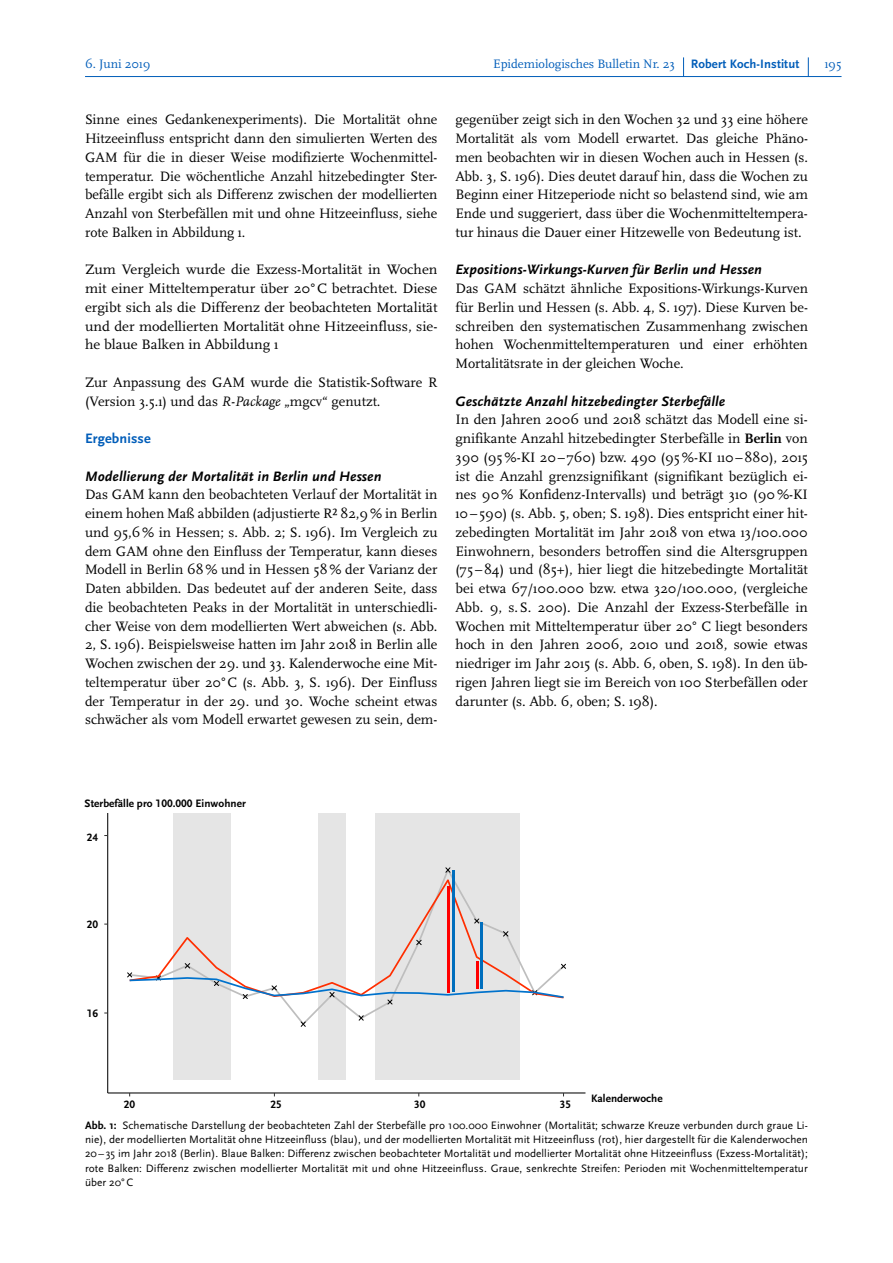
<style>
.page{position:relative;width:893px;height:1263px;background:#fff}
.page>*{position:absolute;margin:0;border:0;box-sizing:border-box;transform-origin:0 0}
.t1{font:14.25px/18.8px "Scala Pro";color:#000;text-align:justify}
.t2{font:14.25px/18.8px "Scala Pro";color:#000;text-align:justify;scale:1.04 1}
.t3{font:italic 700 14.25px "Scala Sans Pro";letter-spacing:.01em;color:#000}
.t4{font:700 14.25px "Scala Sans Pro";letter-spacing:.01em;color:#005db9}
.t5{font:12.75px "Scala Pro";color:#005db9}
.t6{font:11.25px/14.2px "Scala Sans Pro";letter-spacing:.005em;color:#000;text-align:justify}
.t7{font:700 11.25px "Scala Sans Pro";letter-spacing:.005em;color:#000}
.s1{font-family:"Scala Sans Pro";font-weight:700}
.s2{font-style:italic}
.s3{font-weight:700}
</style>
<div class="page">
<hr style="left:85px;top:76px;width:756px;height:1px;background:#005db9">
<svg style="left:808px;top:57px;width:1px;height:19px"></svg>
<svg style="left:683px;top:57px;width:1px;height:19px"></svg>
<div style="left:173px;top:813px;width:58px;height:266px;background:#e5e5e5"></div>
<div style="left:318px;top:813px;width:28px;height:266px;background:#e5e5e5"></div>
<div style="left:376px;top:813px;width:144px;height:266px;background:#e5e5e5"></div>
<svg style="left:301px;top:1021px;width:5px;height:6px"></svg>
<svg style="left:359px;top:1015px;width:5px;height:6px"></svg>
<svg style="left:445px;top:867px;width:5px;height:6px"></svg>
<svg style="left:167px;top:876px;width:354px;height:87px"></svg>
<svg style="left:127px;top:963px;width:439px;height:41px"></svg>
<hr style="left:107px;top:813px;width:1px;height:280px;background:#000">
<hr style="left:108px;top:1092px;width:477px;height:1px;background:#000">
<hr style="left:447px;top:886px;width:2px;height:106px;background:#f00">
<hr style="left:453px;top:870px;width:2px;height:122px;background:#006ebd">
<hr style="left:477px;top:961px;width:2px;height:27px;background:#f00">
<hr style="left:480px;top:922px;width:2px;height:66px;background:#006ebd">
<p class="t5" style="left:85px;top:56px;width:67px">6. Juni 2019</p>
<p class="t5" style="left:493px;top:56px;width:308px">Epidemiologisches Bulletin Nr. 23 <span class="s1">Robert Koch-Institut</span></p>
<p class="t5" style="left:825px;top:56px;width:18px">195</p>
<p class="t1" style="left:85px;top:110px;width:354px">Sinne eines Gedankenexperiments). Die Mortalität ohne Hitzeeinfluss entspricht dann den simulierten Werten des GAM für die in dieser Weise modifizierte Wochenmittel&shy;temperatur. Die wöchentliche Anzahl hitzebedingter Ster&shy;befälle ergibt sich als Differenz zwischen der modellierten Anzahl von Sterbefällen mit und ohne Hitzeeinfluss, siehe rote Balken in Abbildung 1.</p>
<p class="t2" style="left:85px;top:260px;width:340px">Zum Vergleich wurde die Exzess-Mortalität in Wochen mit einer Mitteltemperatur über 20°C betrachtet. Diese ergibt sich als die Differenz der beobachteten Mortalität und der modellierten Mortalität ohne Hitzeeinfluss, sie&shy;he blaue Balken in Abbildung 1</p>
<p class="t1" style="left:85px;top:373px;width:354px">Zur Anpassung des GAM wurde die Statistik-Software R (Version 3.5.1) und das <span class="s2">R-Package</span> „mgcv“ genutzt.</p>
<p class="t4" style="left:85px;top:430px;width:67px">Ergebnisse</p>
<p class="t3" style="left:85px;top:467px;width:298px">Modellierung der Mortalität in Berlin und Hessen</p>
<p class="t1" style="left:85px;top:485px;width:354px">Das GAM kann den beobachteten Verlauf der Mortalität in einem hohen Maß abbilden (adjustierte R² 82,9% in Berlin und 95,6% in Hessen; s. Abb. 2; S. 196). Im Vergleich zu dem GAM ohne den Einfluss der Temperatur, kann dieses Modell in Berlin 68% und in Hessen 58% der Varianz der Daten abbilden. Das bedeutet auf der anderen Seite, dass die beobachteten Peaks in der Mortalität in unterschiedli&shy;cher Weise von dem modellierten Wert abweichen (s. Abb.<br>2, S. 196). Beispielsweise hatten im Jahr 2018 in Berlin alle Wochen zwischen der 29. und 33. Kalenderwoche eine Mit&shy;teltemperatur über 20°C (s. Abb. 3, S. 196). Der Einfluss der Temperatur in der 29. und 30. Woche scheint etwas schwächer als vom Modell erwartet gewesen zu sein, dem-</p>
<p class="t1" style="left:455px;top:110px;width:354px">gegenüber zeigt sich in den Wochen 32 und 33 eine höhere Mortalität als vom Modell erwartet. Das gleiche Phäno&shy;men beobachten wir in diesen Wochen auch in Hessen (s.<br>Abb. 3, S. 196). Dies deutet darauf hin, dass die Wochen zu Beginn einer Hitzeperiode nicht so belastend sind, wie am Ende und suggeriert, dass über die Wochenmitteltempera&shy;tur hinaus die Dauer einer Hitzewelle von Bedeutung ist.</p>
<p class="t3" style="left:455px;top:261px;width:308px">Expositions-Wirkungs-Kurven für Berlin und Hessen</p>
<p class="t1" style="left:455px;top:279px;width:354px">Das GAM schätzt ähnliche Expositions-Wirkungs-Kurven für Berlin und Hessen (s. Abb. 4, S. 197). Diese Kurven be&shy;schreiben den systematischen Zusammenhang zwischen hohen Wochenmitteltemperaturen und einer erhöhten Mortalitätsrate in der gleichen Woche.</p>
<p class="t3" style="left:455px;top:392px;width:271px">Geschätzte Anzahl hitzebedingter Sterbefälle</p>
<p class="t1" style="left:455px;top:410px;width:354px">In den Jahren 2006 und 2018 schätzt das Modell eine si&shy;gnifikante Anzahl hitzebedingter Sterbefälle in <span class="s3">Berlin</span> von 390 (95%-KI 20– 760) bzw. 490 (95%-KI 110–880), 2015 ist die Anzahl grenzsignifikant (signifikant bezüglich ei&shy;nes 90% Konfidenz-Intervalls) und beträgt 310 (90%-KI 10–590) (s. Abb. 5, oben; S. 198). Dies entspricht einer hit&shy;zebedingten Mortalität im Jahr 2018 von etwa 13/100.000<br>Einwohnern, besonders betroffen sind die Altersgruppen (75–84) und (85+), hier liegt die hitzebedingte Mortalität bei etwa 67/100.000 bzw. etwa 320/100.000, (vergleiche Abb. 9, s.S. 200). Die Anzahl der Exzess-Sterbefälle in Wochen mit Mitteltemperatur über 20° C liegt besonders hoch in den Jahren 2006, 2010 und 2018, sowie etwas niedriger im Jahr 2015 (s. Abb. 6, oben, S. 198). In den üb&shy;rigen Jahren liegt sie im Bereich von 100 Sterbefällen oder darunter (s. Abb. 6, oben; S. 198).</p>
<p class="t7" style="left:85px;top:797px;width:163px">Sterbefälle pro 100.000 Einwohner</p>
<p class="t7" style="left:87px;top:831px;width:13px">24</p>
<p class="t7" style="left:87px;top:918px;width:13px">20</p>
<p class="t7" style="left:87px;top:1006px;width:13px">16</p>
<p class="t7" style="left:124px;top:1097px;width:13px">20</p>
<p class="t7" style="left:271px;top:1097px;width:13px">25</p>
<p class="t7" style="left:414px;top:1097px;width:13px">30</p>
<p class="t7" style="left:560px;top:1097px;width:13px">35</p>
<p class="t7" style="left:591px;top:1092px;width:73px">Kalenderwoche</p>
<p class="t6" style="left:85px;top:1118px;width:724px"><span class="s3">Abb. 1:</span> Schematische Darstellung der beobachteten Zahl der Sterbefälle pro 100.000 Einwohner (Mortalität; schwarze Kreuze verbunden durch graue Li&shy;nie), der modellierten Mortalität ohne Hitzeeinfluss (blau), und der modellierten Mortalität mit Hitzeeinfluss (rot), hier dargestellt für die Kalenderwochen 20 – 35 im Jahr 2018 (Berlin). Blaue Balken: Differenz zwischen beobachteter Mortalität und modellierter Mortalität ohne Hitzeeinfluss (Exzess-Mortalität); rote Balken: Differenz zwischen modellierter Mortalität mit und ohne Hitzeeinfluss. Graue, senkrechte Streifen: Perioden mit Wochenmitteltemperatur über 20° C</p>
</div>
